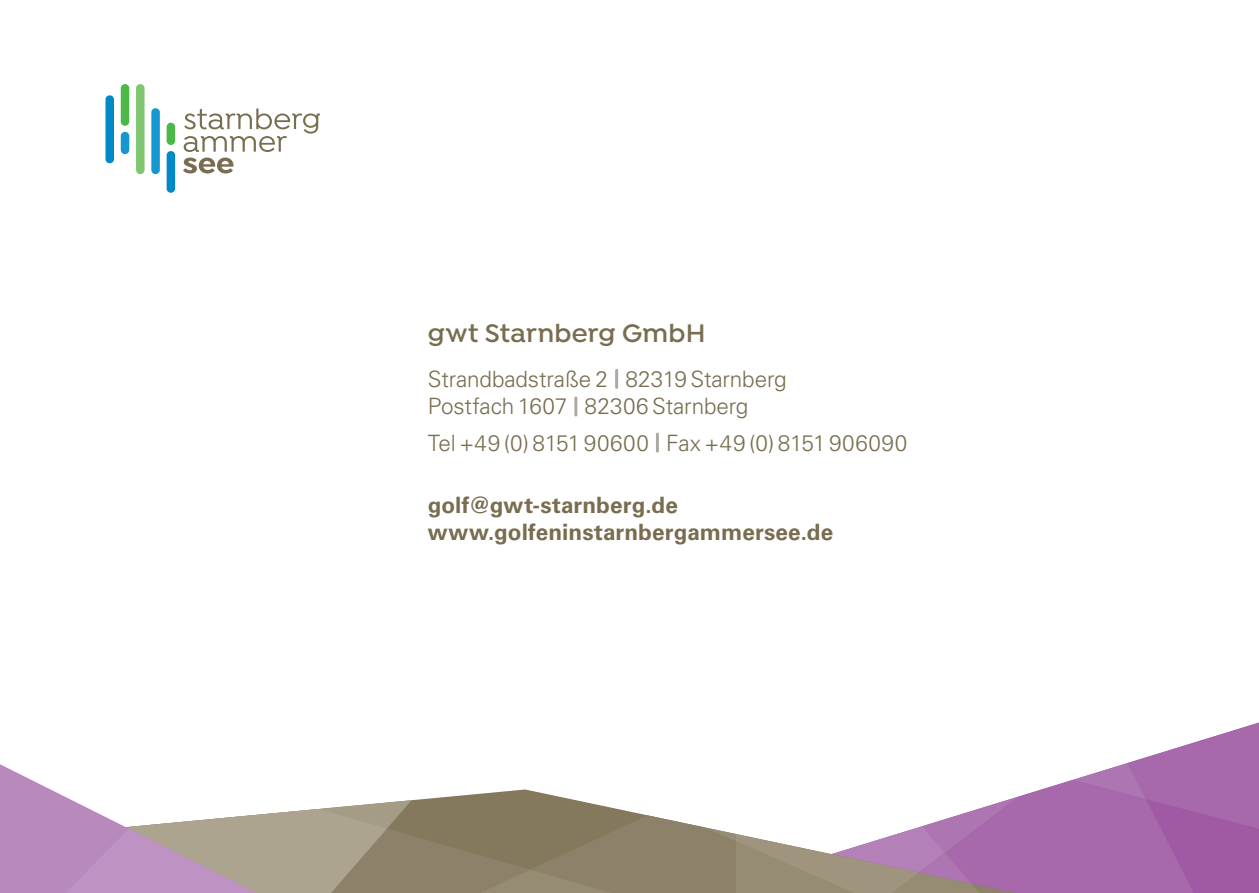
<style>
.page{position:relative;width:1259px;height:893px;background:#fff}
.page>*{position:absolute;margin:0;border:0;box-sizing:border-box;transform-origin:0 0}
.t1{font:600 27px "Isidora";letter-spacing:.01em;color:#796d50}
.t2{font:300 22.5px/27.6px "Univers LT Std";letter-spacing:-.005em;color:#796d50}
.t3{font:700 22.5px/27px "Univers LT Std";letter-spacing:.005em;color:#796d50}
.t4{font:300 22.5px "Univers LT Std";letter-spacing:.025em;color:#796d50}
</style>
<div class="page">
<svg style="left:0;top:723px;width:1259px;height:170px"></svg>
<svg style="left:184px;top:108px;width:136px;height:44px"></svg>
<svg style="left:183px;top:158px;width:50px;height:15px"></svg>
<div style="left:105px;top:95px;width:9px;height:68px;background:#0089c7;border-radius:4px"></div>
<div style="left:151px;top:108px;width:9px;height:66px;background:#1598d0;border-radius:4px"></div>
<div style="left:136px;top:84px;width:9px;height:90px;background:#7fc670;border-radius:4px"></div>
<div style="left:121px;top:84px;width:8px;height:42px;background:#4cb848;border-radius:4px"></div>
<div style="left:121px;top:132px;width:8px;height:22px;background:#1598d0;border-radius:4px"></div>
<div style="left:167px;top:151px;width:8px;height:42px;background:#0089c7;border-radius:4px"></div>
<div style="left:167px;top:123px;width:8px;height:22px;background:#4cb848;border-radius:4px"></div>
<hr style="left:615px;top:370px;width:3px;height:17px;background:#adaaa4">
<hr style="left:574px;top:398px;width:3px;height:17px;background:#adaaa4">
<hr style="left:656px;top:434px;width:3px;height:17px;background:#adaaa4">
<p class="t1" style="left:428px;top:317px;width:279px">gwt Starnberg GmbH</p>
<p class="t2" style="left:428px;top:365px;width:360px">Strandbadstraße 2 82319 Starnberg<br>Postfach 1607 82306 Starnberg</p>
<p class="t4" style="left:428px;top:429px;width:481px">Tel +49 (0) 8151 90600 Fax +49 (0) 8151 906090</p>
<p class="t3" style="left:428px;top:492px;width:407px">golf@gwt-starnberg.de www.golfeninstarnbergammersee.de</p>
</div>
